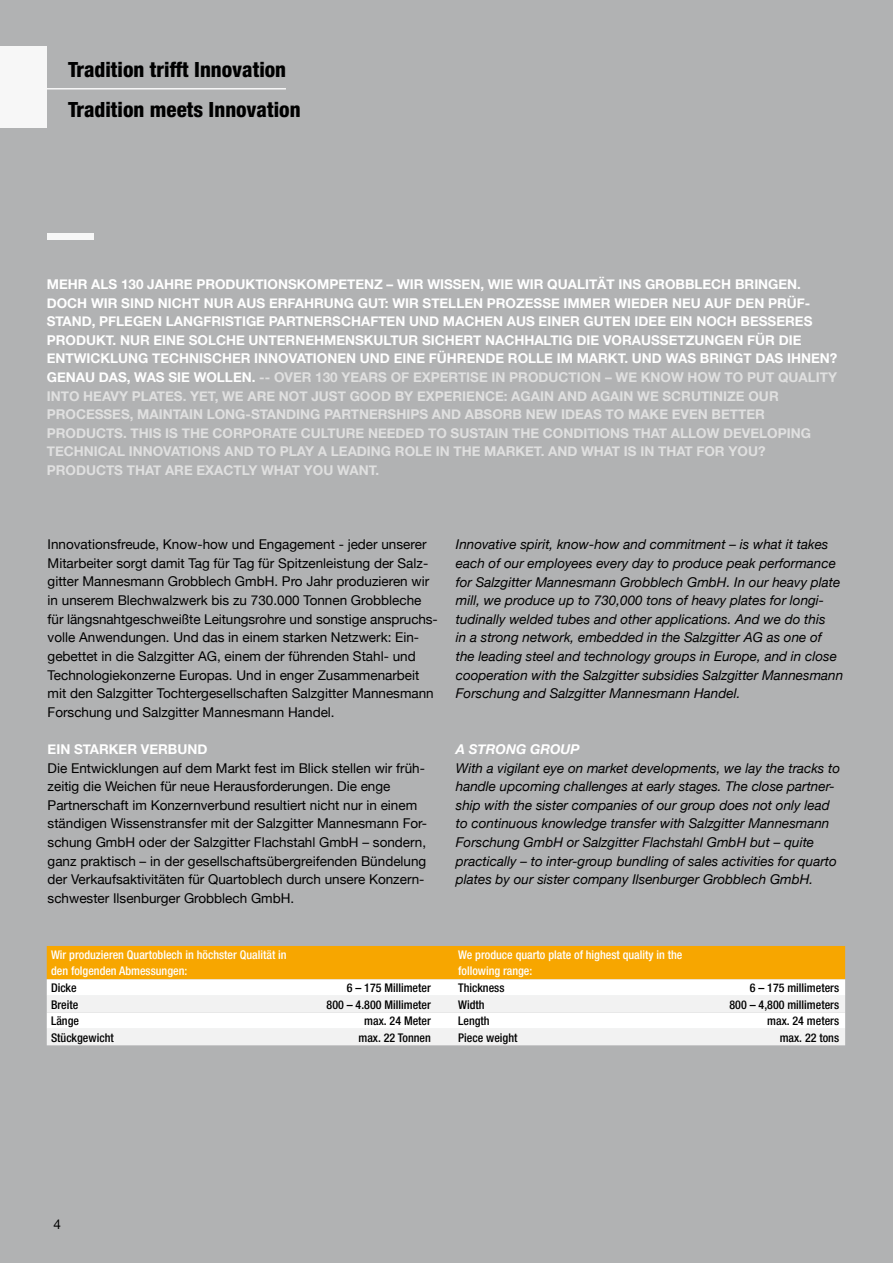
<style>
.page{position:relative;width:893px;height:1263px;background:#b1b2b3}
.page>*{position:absolute;margin:0;border:0;box-sizing:border-box;transform-origin:0 0}
.t1{font:800 condensed 21px/40.5px "Helvetica Neue LT Pro";color:#000}
.t2{font:13.5px/18.6px "Helvetica Neue";color:#000}
.t3{font:700 13.5px/18.6px "Helvetica Neue";color:#fff}
.t4{font:italic 13.5px/18.6px "Helvetica Neue";color:#000}
.t5{font:italic 700 13.5px "Helvetica Neue";color:#fff}
.t6{font:500 condensed 12px "Helvetica Neue LT Pro";color:#000}
.t7{font:500 condensed 12px "Helvetica Neue LT Pro";color:#fff}
.s1{color:#e0e0e0}
</style>
<div class="page">
<div style="left:0;top:47px;width:47px;height:81px;background:#f7f7f7"></div>
<hr style="left:0;top:88px;width:286px;height:2px;background:#f7f7f7">
<div style="left:47px;top:233px;width:47px;height:6px;background:#f7f7f7"></div>
<svg style="left:47px;top:946px;width:798px;height:99px;background:#f7dca4"></svg>
<h1 class="t1" style="left:68px;top:49px;width:234px">Tradition trifft Innovation<br>Tradition meets Innovation</h1>
<p class="t3" style="left:47px;top:275px;width:792px">MEHR ALS 130 JAHRE PRODUKTIONSKOMPETENZ – WIR WISSEN, WIE WIR QUALITÄT INS GROBBLECH BRINGEN.<br>DOCH WIR SIND NICHT NUR AUS ERFAHRUNG GUT: WIR STELLEN PROZESSE IMMER WIEDER NEU AUF DEN PRÜF-STAND, PFLEGEN LANGFRISTIGE PARTNERSCHAFTEN UND MACHEN AUS EINER GUTEN IDEE EIN NOCH BESSERES PRODUKT. NUR EINE SOLCHE UNTERNEHMENSKULTUR SICHERT NACHHALTIG DIE VORAUSSETZUNGEN FÜR DIE ENTWICKLUNG TECHNISCHER INNOVATIONEN UND EINE FÜHRENDE ROLLE IM MARKT. UND WAS BRINGT DAS IHNEN?<br>GENAU DAS, WAS SIE WOLLEN. <span class="s1">-- OVER 130 YEARS OF EXPERTISE IN PRODUCTION – WE KNOW HOW TO PUT QUALITY INTO HEAVY PLATES. YET, WE ARE NOT JUST GOOD BY EXPERIENCE: AGAIN AND AGAIN WE SCRUTINIZE OUR PROCESSES, MAINTAIN LONG-STANDING PARTNERSHIPS AND ABSORB NEW IDEAS TO MAKE EVEN BETTER PRODUCTS. THIS IS THE CORPORATE CULTURE NEEDED TO SUSTAIN THE CONDITIONS THAT ALLOW DEVELOPING TECHNICAL INNOVATIONS AND TO PLAY A LEADING ROLE IN THE MARKET. AND WHAT IS IN THAT FOR YOU?<br>PRODUCTS THAT ARE EXACTLY WHAT YOU WANT.</span></p>
<p class="t2" style="left:48px;top:536px;width:392px">Innovationsfreude, Know-how und Engagement - jeder unserer Mitarbeiter sorgt damit Tag für Tag für Spitzenleistung der Salz&shy;gitter Mannesmann Grobblech GmbH. Pro Jahr produzieren wir in unserem Blechwalzwerk bis zu 730.000 Tonnen Grobbleche für längsnahtgeschweißte Leitungsrohre und sonstige anspruchs&shy;volle Anwendungen. Und das in einem starken Netzwerk: Ein&shy;gebettet in die Salzgitter AG, einem der führenden Stahl- und Technologiekonzerne Europas. Und in enger Zusammenarbeit mit den Salzgitter Tochtergesellschaften Salzgitter Mannesmann Forschung und Salzgitter Mannesmann Handel.</p>
<p class="t3" style="left:48px;top:740px;width:161px">EIN STARKER VERBUND</p>
<p class="t2" style="left:48px;top:759px;width:381px">Die Entwicklungen auf dem Markt fest im Blick stellen wir früh&shy;zeitig die Weichen für neue Herausforderungen. Die enge Partnerschaft im Konzernverbund resultiert nicht nur in einem ständigen Wissenstransfer mit der Salzgitter Mannesmann For&shy;schung GmbH oder der Salzgitter Flachstahl GmbH – sondern, ganz praktisch – in der gesellschaftsübergreifenden Bündelung der Verkaufsaktivitäten für Quartoblech durch unsere Konzern&shy;schwester Ilsenburger Grobblech GmbH.</p>
<p class="t4" style="left:456px;top:536px;width:389px">Innovative spirit, know-how and commitment – is what it takes each of our employees every day to produce peak performance for Salzgitter Mannesmann Grobblech GmbH. In our heavy plate mill, we produce up to 730,000 tons of heavy plates for longi&shy;tudinally welded tubes and other applications. And we do this<br>in a strong network, embedded in the Salzgitter AG as one of the leading steel and technology groups in Europe, and in close cooperation with the Salzgitter subsidies Salzgitter Mannesmann Forschung and Salzgitter Mannesmann Handel.</p>
<p class="t5" style="left:456px;top:738px;width:125px">A STRONG GROUP</p>
<p class="t4" style="left:456px;top:759px;width:386px">With a vigilant eye on market developments, we lay the tracks to handle upcoming challenges at early stages. The close partner&shy;ship with the sister companies of our group does not only lead to continuous knowledge transfer with Salzgitter Mannesmann Forschung GmbH or Salzgitter Flachstahl GmbH but – quite practically – to inter-group bundling of sales activities for quarto plates by our sister company Ilsenburger Grobblech GmbH.</p>
<p class="t7" style="left:51px;top:947px;width:237px">Wir produzieren Quartoblech in höchster Qualität in</p>
<p class="t7" style="left:458px;top:947px;width:226px">We produce quarto plate of highest quality in the</p>
<p class="t7" style="left:51px;top:964px;width:138px">den folgenden Abmessungen:</p>
<p class="t7" style="left:458px;top:964px;width:76px">following range:</p>
<p class="t6" style="left:51px;top:981px;width:27px">Dicke</p>
<p class="t6" style="left:347px;top:981px;width:86px">6 – 175 Millimeter</p>
<p class="t6" style="left:458px;top:981px;width:48px">Thickness</p>
<p class="t6" style="left:750px;top:981px;width:91px">6 – 175 millimeters</p>
<p class="t6" style="left:51px;top:997px;width:29px">Breite</p>
<p class="t6" style="left:327px;top:997px;width:106px">800 – 4.800 Millimeter</p>
<p class="t6" style="left:458px;top:997px;width:28px">Width</p>
<p class="t6" style="left:729px;top:997px;width:111px">800 – 4,800 millimeters</p>
<p class="t6" style="left:51px;top:1014px;width:29px">Länge</p>
<p class="t6" style="left:364px;top:1014px;width:68px">max. 24 Meter</p>
<p class="t6" style="left:458px;top:1014px;width:33px">Length</p>
<p class="t6" style="left:767px;top:1014px;width:73px">max. 24 meters</p>
<p class="t6" style="left:51px;top:1030px;width:64px">Stückgewicht</p>
<p class="t6" style="left:359px;top:1030px;width:74px">max. 22 Tonnen</p>
<p class="t6" style="left:458px;top:1030px;width:61px">Piece weight</p>
<p class="t6" style="left:780px;top:1030px;width:61px">max. 22 tons</p>
<p class="t2" style="left:54px;top:1216px;width:9px">4</p>
</div>
